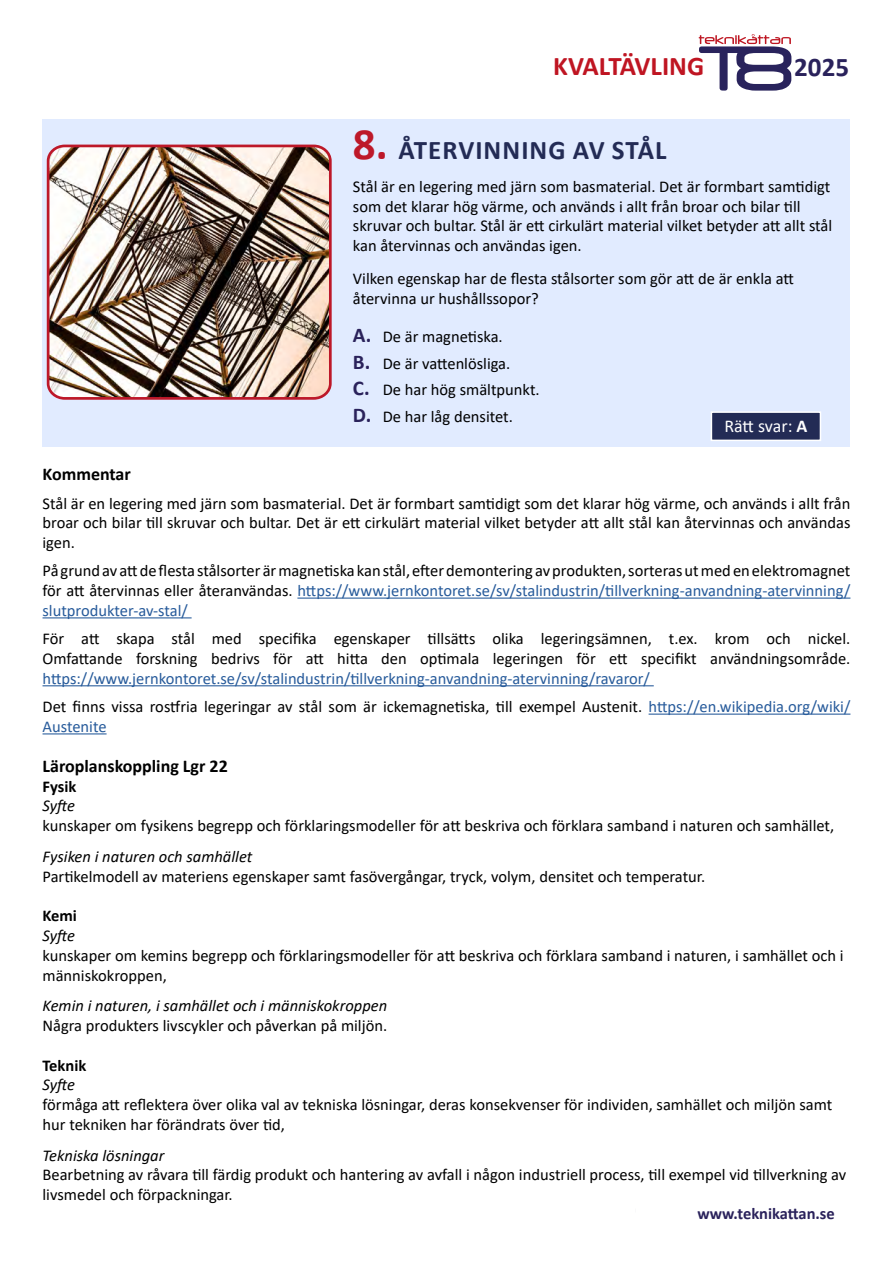
<style>
.page{position:relative;width:893px;height:1263px;background:#fff}
.page>*{position:absolute;margin:0;border:0;box-sizing:border-box;transform-origin:0 0}
.t1{font:700 27px "Calibri";letter-spacing:.04em;color:#232b55}
.t2{font:700 27px "Calibri";color:#bf1522}
.t3{font:700 27px "Calibri";color:#2a225b}
.t4{font:700 18px "Calibri";color:#000}
.t5{font:18px "Calibri";letter-spacing:-.01em;color:#fff}
.t6{font:16.5px/19.8px "Calibri";color:#000}
.t7{font:16.5px/28.3px "Calibri";color:#275b9b}
.t8{font:italic 16.5px "Calibri";color:#000}
.t9{font:700 16.5px "Calibri";color:#2a225b}
.t10{font:700 16.5px "Calibri";color:#000}
.s1{font-size:45px;color:#bd1829}
.s2{font-weight:700;font-size:21px;color:#2a225b}
.s3{font-weight:700}
.s4{color:#275b9b}
.s5{color:#000}
</style>
<div class="page">
<svg style="left:699px;top:34px;width:92px;height:57px"></svg>
<div style="left:43px;top:119px;width:807px;height:327px;background:#e1ebff"></div>
<img style="left:48px;top:146px;width:280px;height:250px">
<div style="left:47px;top:145px;width:285px;height:255px;border:3px solid #bd1829;border-radius:16px"></div>
<hr style="left:297px;top:597px;width:553px;height:2px;background:#275b9b">
<hr style="left:43px;top:617px;width:149px;height:1px;background:#275b9b">
<hr style="left:43px;top:685px;width:611px;height:1px;background:#275b9b">
<hr style="left:649px;top:713px;width:201px;height:2px;background:#275b9b">
<hr style="left:43px;top:733px;width:64px;height:1px;background:#275b9b">
<div style="left:711px;top:412px;width:109px;height:28px;background:#232b55"></div>
<div style="left:711px;top:411px;width:110px;height:30px;border:2px solid #fff"></div>
<h1 class="t2" style="left:553px;top:47px;width:152px">KVALTÄVLING</h1>
<h1 class="t3" style="left:794px;top:48px;width:56px">2025</h1>
<h1 class="t1" style="left:353px;top:131px;width:315px"><span class="s1">8.</span> ÅTERVINNING AV STÅL</h1>
<p class="t6" style="left:353px;top:176px;width:481px">Stål är en legering med järn som basmaterial. Det är formbart samtidigt som det klarar hög värme, och används i allt från broar och bilar till skruvar och bultar. Stål är ett cirkulärt material vilket betyder att allt stål kan återvinnas och användas igen.</p>
<p class="t6" style="left:353px;top:268px;width:443px">Vilken egenskap har de flesta stålsorter som gör att de är enkla att återvinna ur hushållssopor?</p>
<p class="t6" style="left:353px;top:323px;width:188px;line-height:26.5px"><span class="s2">A.</span> De är magnetiska.<br><span class="s2">B.</span> De är vattenlösliga.<br><span class="s2">C.</span> De har hög smältpunkt.<br><span class="s2">D.</span> De har låg densitet.</p>
<p class="t5" style="left:724px;top:414px;width:85px">Rätt svar: <span class="s3">A</span></p>
<p class="t4" style="left:43px;top:461px;width:90px">Kommentar</p>
<p class="t6" style="left:43px;top:493px;width:809px;text-align:justify">Stål är en legering med järn som basmaterial. Det är formbart samtidigt som det klarar hög värme, och används i allt från broar och bilar till skruvar och bultar. Det är ett cirkulärt material vilket betyder att allt stål kan återvinnas och användas igen.</p>
<p class="t6" style="left:43px;top:561px;width:809px;text-align:justify">På grund av att de flesta stålsorter är magnetiska kan stål, efter demontering av produkten, sorteras ut med en elektromagnet för att återvinnas eller återanvändas. <span class="s4">https://www.jernkontoret.se/sv/stalindustrin/tillverkning-anvandning-atervinning/ slutprodukter-av-stal/</span></p>
<p class="t6" style="left:43px;top:628px;width:809px">För att skapa stål med specifika egenskaper tillsätts olika legeringsämnen, t.ex. krom och nickel.<br>Omfattande forskning bedrivs för att hitta den optimala legeringen för ett specifikt användningsområde.</p>
<p class="t7" style="left:43px;top:664px;width:809px">https://www.jernkontoret.se/sv/stalindustrin/tillverkning-anvandning-atervinning/ravaror/<br><span class="s5">Det finns vissa rostfria legeringar av stål som är ickemagnetiska, till exempel Austenit.</span> https://en.wikipedia.org/wiki/</p>
<p class="t7" style="left:43px;top:712px;width:66px">Austenite</p>
<p class="t4" style="left:43px;top:753px;width:187px">Läroplanskoppling Lgr 22</p>
<p class="t10" style="left:43px;top:774px;width:35px">Fysik</p>
<p class="t8" style="left:43px;top:794px;width:34px">Syfte</p>
<p class="t6" style="left:43px;top:815px;width:793px">kunskaper om fysikens begrepp och förklaringsmodeller för att beskriva och förklara samband i naturen och samhället,</p>
<p class="t8" style="left:43px;top:845px;width:211px">Fysiken i naturen och samhället</p>
<p class="t6" style="left:43px;top:866px;width:664px">Partikelmodell av materiens egenskaper samt fasövergångar, tryck, volym, densitet och temperatur.</p>
<p class="t10" style="left:43px;top:904px;width:36px">Kemi</p>
<p class="t8" style="left:43px;top:924px;width:34px">Syfte</p>
<p class="t6" style="left:43px;top:945px;width:802px">kunskaper om kemins begrepp och förklaringsmodeller för att beskriva och förklara samband i naturen, i samhället och i människokroppen,</p>
<p class="t8" style="left:43px;top:994px;width:346px">Kemin i naturen, i samhället och i människokroppen</p>
<p class="t6" style="left:43px;top:1015px;width:346px">Några produkters livscykler och påverkan på miljön.</p>
<p class="t10" style="left:43px;top:1053px;width:45px">Teknik</p>
<p class="t8" style="left:43px;top:1073px;width:34px">Syfte</p>
<p class="t6" style="left:43px;top:1094px;width:791px">förmåga att reflektera över olika val av tekniska lösningar, deras konsekvenser för individen, samhället och miljön samt hur tekniken har förändrats över tid,</p>
<p class="t8" style="left:43px;top:1143px;width:123px">Tekniska lösningar</p>
<p class="t6" style="left:43px;top:1164px;width:805px">Bearbetning av råvara till färdig produkt och hantering av avfall i någon industriell process, till exempel vid tillverkning av livsmedel och förpackningar.</p>
<p class="t9" style="left:697px;top:1202px;width:139px">www.teknikattan.se</p>
</div>
